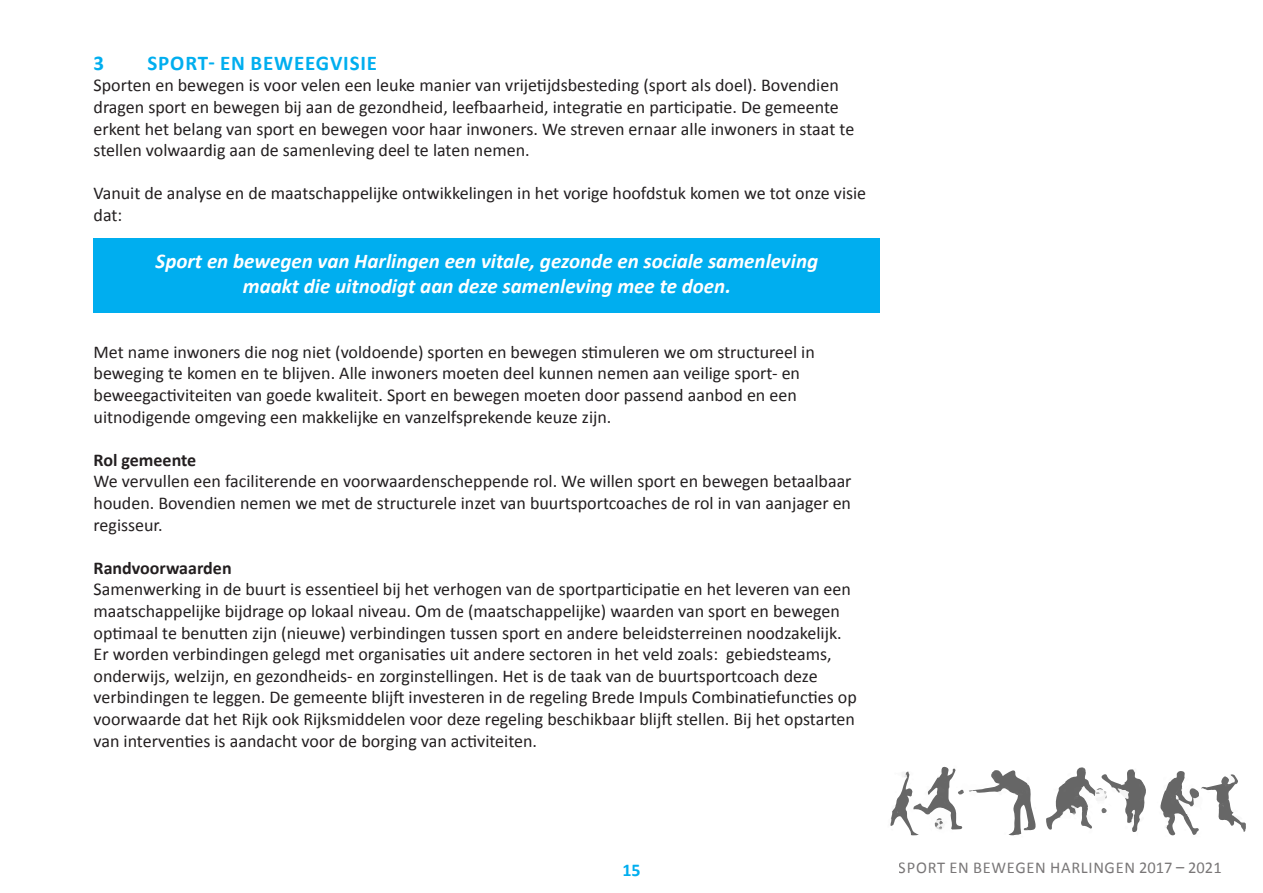
<style>
.page{position:relative;width:1263px;height:893px;background:#fff}
.page>*{position:absolute;margin:0;border:0;box-sizing:border-box;transform-origin:0 0}
.brood{font:italic 700 21px "Calibri";color:#fff}
.Kop{font:700 21px "Calibri";letter-spacing:.04em;color:#00aeef}
.brood-2{font:18px/21.6px "Calibri";color:#231f20}
.kopje_zwart{font:700 18px "Calibri";color:#231f20}
.t1{font:700 18px "Calibri";color:#00aeef}
.t2{font:16.5px "Calibri";letter-spacing:.04em;color:#231f20}
</style>
<div class="page">
<svg style="left:1160px;top:771px;width:86px;height:65px"></svg>
<svg style="left:1046px;top:767px;width:100px;height:65px"></svg>
<svg style="left:890px;top:766px;width:146px;height:70px"></svg>
<div style="left:94px;top:238px;width:786px;height:74px;background:#00aeef"></div>
<p class="Kop" style="left:94px;top:49px;width:12px">3</p>
<p class="Kop" style="left:148px;top:49px;width:231px">SPORT- EN BEWEEGVISIE</p>
<p class="brood-2" style="left:94px;top:75px;width:762px">Sporten en bewegen is voor velen een leuke manier van vrijetijdsbesteding (sport als doel). Bovendien dragen sport en bewegen bij aan de gezondheid, leefbaarheid, integratie en participatie. De gemeente erkent het belang van sport en bewegen voor haar inwoners. We streven ernaar alle inwoners in staat te stellen volwaardig aan de samenleving deel te laten nemen.</p>
<p class="brood-2" style="left:94px;top:183px;width:774px">Vanuit de analyse en de maatschappelijke ontwikkelingen in het vorige hoofdstuk komen we tot onze visie dat:</p>
<p class="brood" style="left:156px;top:247px;width:664px">Sport en bewegen van Harlingen een vitale, gezonde en sociale samenleving</p>
<p class="brood" style="left:243px;top:273px;width:490px">maakt die uitnodigt aan deze samenleving mee te doen.</p>
<p class="brood-2" style="left:94px;top:341px;width:723px">Met name inwoners die nog niet (voldoende) sporten en bewegen stimuleren we om structureel in beweging te komen en te blijven. Alle inwoners moeten deel kunnen nemen aan veilige sport- en beweegactiviteiten van goede kwaliteit. Sport en bewegen moeten door passend aanbod en een uitnodigende omgeving een makkelijke en vanzelfsprekende keuze zijn.</p>
<p class="kopje_zwart" style="left:94px;top:448px;width:104px">Rol gemeente</p>
<p class="brood-2" style="left:94px;top:471px;width:759px;text-align:justify">We vervullen een faciliterende en voorwaardenscheppende rol. We willen sport en bewegen betaalbaar houden. Bovendien nemen we met de structurele inzet van buurtsportcoaches de rol in van aanjager en regisseur.</p>
<p class="kopje_zwart" style="left:94px;top:556px;width:140px">Randvoorwaarden</p>
<p class="brood-2" style="left:94px;top:579px;width:765px">Samenwerking in de buurt is essentieel bij het verhogen van de sportparticipatie en het leveren van een maatschappelijke bijdrage op lokaal niveau. Om de (maatschappelijke) waarden van sport en bewegen optimaal te benutten zijn (nieuwe) verbindingen tussen sport en andere beleidsterreinen noodzakelijk.<br>Er worden verbindingen gelegd met organisaties uit andere sectoren in het veld zoals: gebiedsteams, onderwijs, welzijn, en gezondheids- en zorginstellingen. Het is de taak van de buurtsportcoach deze verbindingen te leggen. De gemeente blijft investeren in de regeling Brede Impuls Combinatiefuncties op voorwaarde dat het Rijk ook Rijksmiddelen voor deze regeling beschikbaar blijft stellen. Bij het opstarten van interventies is aandacht voor de borging van activiteiten.</p>
<p class="t1" style="left:622px;top:859px;width:20px">15</p>
<p class="t2" style="left:899px;top:857px;width:324px">SPORT EN BEWEGEN HARLINGEN 2017 – 2021</p>
</div>
